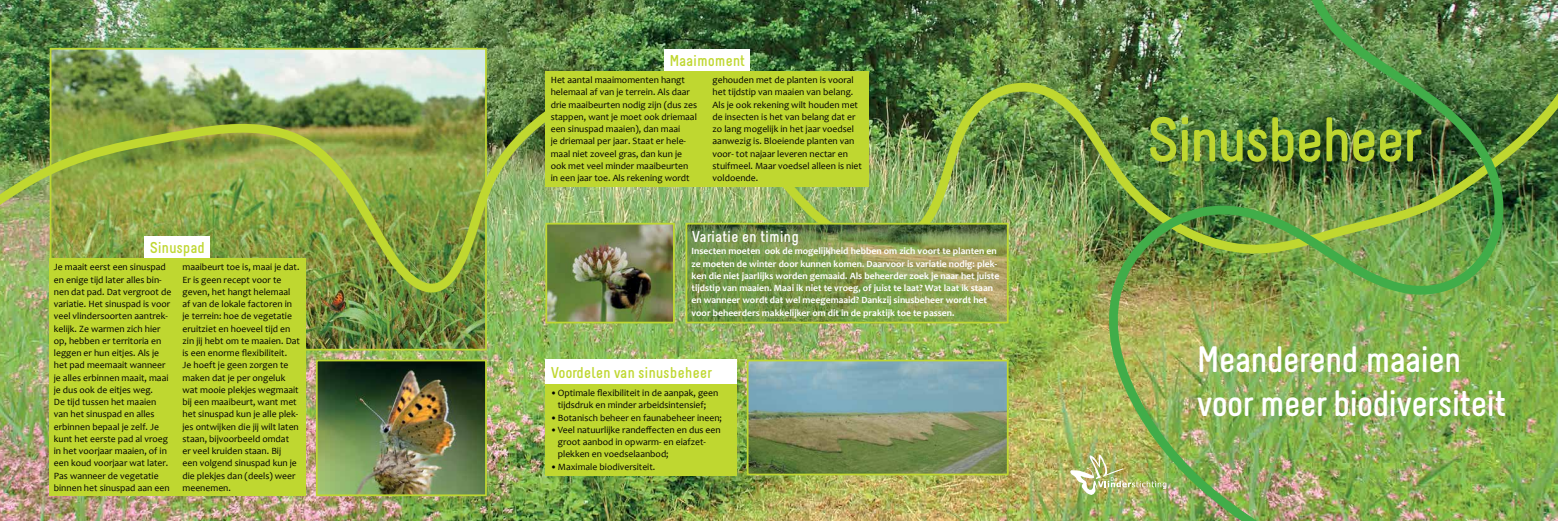
<style>
.page{position:relative;width:1558px;height:521px;background:#fff}
.page>*{position:absolute;margin:0;border:0;box-sizing:border-box;transform-origin:0 0}
.t1{font:700 63px "Melbourne";letter-spacing:-.045em;color:#bfd730}
.t2{font:700 36.75px/44.1px "Melbourne";letter-spacing:-.03em;color:#fff}
.t3{font:700 15.75px "Melbourne";color:#bfd730}
.t4{font:700 15.75px "Melbourne";color:#fff}
.t5{font:9.62px/12.2px "Candara";color:#000}
.t6{font:700 9.62px/12.2px "Candara";color:#fff}
</style>
<div class="page">
<img style="left:0;top:0;width:1558px;height:521px">
<img style="left:53px;top:51px;width:431px;height:296px">
<img style="left:0;top:67px;width:1558px;height:237px">
<div style="left:49px;top:258px;width:257px;height:238px;background:#bfd730"></div>
<img style="left:1100px;top:0;width:419px;height:521px">
<div style="left:545px;top:384px;width:191px;height:91px;background:#bfd730"></div>
<img style="left:319px;top:363px;width:165px;height:130px">
<div style="left:316px;top:360px;width:171px;height:136px;border:2px solid #bfd730"></div>
<div style="left:145px;top:237px;width:65px;height:21px;background:#fff"></div>
<img style="left:750px;top:363px;width:255px;height:109px">
<div style="left:747px;top:360px;width:261px;height:115px;border:2px solid #bfd730"></div>
<div style="left:546px;top:71px;width:323px;height:116px;background:#bfd730"></div>
<div style="left:664px;top:50px;width:86px;height:21px;background:#fff"></div>
<img style="left:548px;top:226px;width:124px;height:94px">
<div style="left:545px;top:223px;width:130px;height:100px;border:2px solid #bfd730"></div>
<div style="left:545px;top:360px;width:191px;height:24px;background:#fff"></div>
<img style="left:688px;top:226px;width:317px;height:94px">
<div style="left:685px;top:223px;width:323px;height:100px;border:2px solid #bfd730"></div>
<img style="left:1070px;top:455px;width:96px;height:40px">
<h3 class="t3" style="left:150px;top:238px;width:57px">Sinuspad</h3>
<p class="t5" style="left:54px;top:261px;width:119px">Je maait eerst een sinuspad en enige tijd later alles bin&shy;nen dat pad. Dat vergroot de variatie. Het sinuspad is voor veel vlindersoorten aantrek&shy;kelijk. Ze warmen zich hier op, hebben er territoria en leggen er hun eitjes. Als je het pad meemaait wanneer je alles erbinnen maait, maai je dus ook de eitjes weg.<br>De tijd tussen het maaien van het sinuspad en alles erbinnen bepaal je zelf. Je kunt het eerste pad al vroeg in het voorjaar maaien, of in een koud voorjaar wat later.<br>Pas wanneer de vegetatie binnen het sinuspad aan een</p>
<p class="t5" style="left:183px;top:261px;width:119px">maaibeurt toe is, maai je dat.<br>Er is geen recept voor te geven, het hangt helemaal af van de lokale factoren in je terrein: hoe de vegetatie eruitziet en hoeveel tijd en zin jij hebt om te maaien. Dat is een enorme flexibiliteit.<br>Je hoeft je geen zorgen te maken dat je per ongeluk wat mooie plekjes wegmaait bij een maaibeurt, want met het sinuspad kun je alle plek&shy;jes ontwijken die jij wilt laten staan, bijvoorbeeld omdat<br>er veel kruiden staan. Bij<br>een volgend sinuspad kun je die plekjes dan (deels) weer meenemen.</p>
<h3 class="t3" style="left:669px;top:51px;width:77px">Maaimoment</h3>
<p class="t5" style="left:551px;top:74px;width:148px">Het aantal maaimomenten hangt helemaal af van je terrein. Als daar drie maaibeurten nodig zijn (dus zes stappen, want je moet ook driemaal een sinuspad maaien), dan maai<br>je driemaal per jaar. Staat er hele&shy;maal niet zoveel gras, dan kun je ook met veel minder maaibeurten in een jaar toe. Als rekening wordt</p>
<p class="t5" style="left:712px;top:74px;width:151px">gehouden met de planten is vooral het tijdstip van maaien van belang.<br>Als je ook rekening wilt houden met de insecten is het van belang dat er zo lang mogelijk in het jaar voedsel aanwezig is. Bloeiende planten van voor- tot najaar leveren nectar en stuifmeel. Maar voedsel alleen is niet voldoende.</p>
<h3 class="t4" style="left:691px;top:227px;width:109px">Variatie en timing</h3>
<p class="t6" style="left:691px;top:245px;width:309px">Insecten moeten ook de mogelijkheid hebben om zich voort te planten en ze moeten de winter door kunnen komen. Daarvoor is variatie nodig: plek&shy;ken die niet jaarlijks worden gemaaid. Als beheerder zoek je naar het juiste tijdstip van maaien. Maai ik niet te vroeg, of juist te laat? Wat laat ik staan en wanneer wordt dat wel meegemaaid? Dankzij sinusbeheer wordt het voor beheerders makkelijker om dit in de praktijk toe te passen.</p>
<h3 class="t3" style="left:550px;top:362px;width:163px">Voordelen van sinusbeheer</h3>
<p class="t5" style="left:550px;top:387px;width:169px;text-align:center">•Optimale flexibiliteit in de aanpak, geen tijdsdruk en minder arbeidsintensief;</p>
<p class="t5" style="left:550px;top:411px;width:173px">•Botanisch beheer en faunabeheer ineen;</p>
<p class="t5" style="left:558px;top:423px;width:164px;text-indent:-7px">•Veel natuurlijke randeffecten en dus een groot aanbod in opwarm- en eiafzet&shy;plekken en voedselaanbod;</p>
<p class="t5" style="left:550px;top:460px;width:106px">•Maximale biodiversiteit.</p>
<h1 class="t1" style="left:1147px;top:101px;width:275px">Sinusbeheer</h1>
<h2 class="t2" style="left:1196px;top:337px;width:311px">Meanderend maaien voor meer biodiversiteit</h2>
</div>
